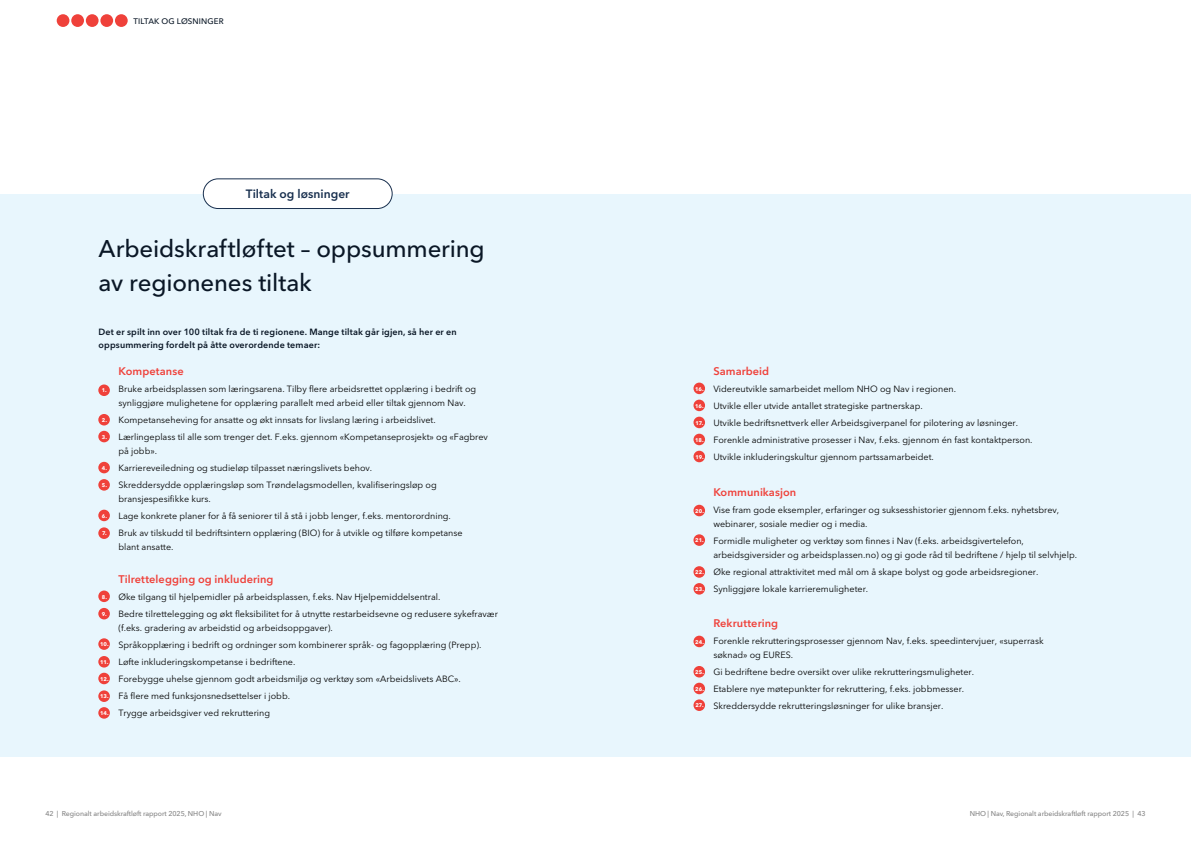
<style>
.page{position:relative;width:1191px;height:842px;background:#fff}
.page>*{position:absolute;margin:0;border:0;box-sizing:border-box;transform-origin:0 0}
.H2_Avenir{font:500 24px "Avenir Next LT Pro";letter-spacing:-.005em;color:#0a1726}
.NHO-mellomtittel{font:600 12px "Avenir Next LT Pro";color:#182f4e}
.Mellomtittel_korall{font:600 11px "Avenir Next LT Pro";letter-spacing:.005em;color:#ef413a}
.Punktliste_avenir{font:9px/14px "Avenir Next LT Pro";color:#000}
.NHO-brødtekst{font:600 9px/13.5px "Avenir Next LT Pro";letter-spacing:.015em;color:#0a1726}
.NHO-brødtekst-2{font:500 8px "Avenir Next LT Pro";letter-spacing:.02em;color:#0a1726}
.t1{font:500 7px "Avenir Next LT Pro";letter-spacing:-.01em;color:#868686}
.H2_Avenir-2{font:700 5.4px "Avenir Next LT Pro";letter-spacing:-.025em;color:#fff}
</style>
<div class="page">
<div style="left:0;top:194px;width:1191px;height:563px;background:#e8f6fd"></div>
<div style="left:57px;top:14px;width:12px;height:13px;background:#ef413a;border-radius:50%"></div>
<div style="left:71px;top:14px;width:13px;height:13px;background:#ef413a;border-radius:50%"></div>
<div style="left:86px;top:14px;width:13px;height:13px;background:#ef413a;border-radius:50%"></div>
<div style="left:100px;top:14px;width:13px;height:13px;background:#ef413a;border-radius:50%"></div>
<div style="left:115px;top:14px;width:13px;height:13px;background:#ef413a;border-radius:50%"></div>
<div style="left:203px;top:179px;width:189px;height:29px;background:#fff;border-radius:15px"></div>
<div style="left:203px;top:179px;width:189px;height:30px;border:1px solid #182f4e;border-radius:15px"></div>
<div style="left:98px;top:384px;width:12px;height:12px;background:#ef413a;border-radius:50%"></div>
<div style="left:98px;top:414px;width:12px;height:11px;background:#ef413a;border-radius:50%"></div>
<div style="left:98px;top:431px;width:12px;height:11px;background:#ef413a;border-radius:50%"></div>
<div style="left:98px;top:462px;width:12px;height:11px;background:#ef413a;border-radius:50%"></div>
<div style="left:98px;top:479px;width:12px;height:12px;background:#ef413a;border-radius:50%"></div>
<div style="left:98px;top:510px;width:12px;height:11px;background:#ef413a;border-radius:50%"></div>
<div style="left:98px;top:527px;width:12px;height:12px;background:#ef413a;border-radius:50%"></div>
<div style="left:98px;top:590px;width:12px;height:12px;background:#ef413a;border-radius:50%"></div>
<div style="left:98px;top:608px;width:12px;height:11px;background:#ef413a;border-radius:50%"></div>
<div style="left:98px;top:638px;width:12px;height:12px;background:#ef413a;border-radius:50%"></div>
<div style="left:98px;top:656px;width:12px;height:11px;background:#ef413a;border-radius:50%"></div>
<div style="left:98px;top:673px;width:12px;height:11px;background:#ef413a;border-radius:50%"></div>
<div style="left:98px;top:690px;width:12px;height:12px;background:#ef413a;border-radius:50%"></div>
<div style="left:98px;top:707px;width:12px;height:12px;background:#ef413a;border-radius:50%"></div>
<div style="left:693px;top:383px;width:12px;height:11px;background:#ef413a;border-radius:50%"></div>
<div style="left:693px;top:400px;width:12px;height:11px;background:#ef413a;border-radius:50%"></div>
<div style="left:693px;top:417px;width:12px;height:11px;background:#ef413a;border-radius:50%"></div>
<div style="left:693px;top:434px;width:12px;height:11px;background:#ef413a;border-radius:50%"></div>
<div style="left:693px;top:451px;width:12px;height:11px;background:#ef413a;border-radius:50%"></div>
<div style="left:693px;top:534px;width:12px;height:12px;background:#ef413a;border-radius:50%"></div>
<div style="left:693px;top:566px;width:12px;height:12px;background:#ef413a;border-radius:50%"></div>
<div style="left:693px;top:583px;width:12px;height:12px;background:#ef413a;border-radius:50%"></div>
<div style="left:693px;top:636px;width:12px;height:11px;background:#ef413a;border-radius:50%"></div>
<div style="left:693px;top:666px;width:12px;height:11px;background:#ef413a;border-radius:50%"></div>
<div style="left:693px;top:699px;width:12px;height:12px;background:#ef413a;border-radius:50%"></div>
<div style="left:693px;top:683px;width:12px;height:11px;background:#ef413a;border-radius:50%"></div>
<div style="left:693px;top:505px;width:12px;height:11px;background:#ef413a;border-radius:50%"></div>
<p class="NHO-brødtekst-2" style="left:133px;top:16px;width:92px">TILTAK OG LØSNINGER</p>
<p class="NHO-mellomtittel" style="left:246px;top:187px;width:105px">Tiltak og løsninger</p>
<p class="H2_Avenir" style="left:99px;top:234px;width:388px">Arbeidskraftløftet – oppsummering</p>
<p class="H2_Avenir" style="left:99px;top:268px;width:215px">av regionenes tiltak</p>
<p class="NHO-brødtekst" style="left:99px;top:325px;width:360px">Det er spilt inn over 100 tiltak fra de ti regionene. Mange tiltak går igjen, så her er en oppsummering fordelt på åtte overordende temaer:</p>
<p class="H2_Avenir-2" style="left:102px;top:387px;width:7px">1.</p>
<p class="H2_Avenir-2" style="left:102px;top:417px;width:7px">2.</p>
<p class="H2_Avenir-2" style="left:102px;top:434px;width:7px">3.</p>
<p class="H2_Avenir-2" style="left:102px;top:465px;width:7px">4.</p>
<p class="H2_Avenir-2" style="left:102px;top:482px;width:7px">5.</p>
<p class="H2_Avenir-2" style="left:102px;top:512px;width:7px">6.</p>
<p class="H2_Avenir-2" style="left:102px;top:530px;width:6px">7.</p>
<p class="H2_Avenir-2" style="left:102px;top:593px;width:7px">8.</p>
<p class="H2_Avenir-2" style="left:102px;top:611px;width:6px">9.</p>
<p class="H2_Avenir-2" style="left:100px;top:641px;width:10px">10.</p>
<p class="H2_Avenir-2" style="left:100px;top:659px;width:10px">11.</p>
<p class="H2_Avenir-2" style="left:100px;top:675px;width:10px">12.</p>
<p class="H2_Avenir-2" style="left:100px;top:693px;width:10px">13.</p>
<p class="H2_Avenir-2" style="left:100px;top:710px;width:10px">14.</p>
<p class="Mellomtittel_korall" style="left:118px;top:364px;width:67px">Kompetanse</p>
<p class="Punktliste_avenir" style="left:118px;top:382px;width:359px">Bruke arbeidsplassen som læringsarena. Tilby flere arbeidsrettet opplæring i bedrift og synliggjøre mulighetene for opplæring parallelt med arbeid eller tiltak gjennom Nav.</p>
<p class="Punktliste_avenir" style="left:118px;top:413px;width:319px">Kompetanseheving for ansatte og økt innsats for livslang læring i arbeidslivet.</p>
<p class="Punktliste_avenir" style="left:118px;top:430px;width:371px">Lærlingeplass til alle som trenger det. F.eks. gjennom «Kompetanseprosjekt» og «Fagbrev på jobb».</p>
<p class="Punktliste_avenir" style="left:118px;top:461px;width:255px">Karriereveiledning og studieløp tilpasset næringslivets behov.</p>
<p class="Punktliste_avenir" style="left:118px;top:478px;width:320px">Skreddersydde opplæringsløp som Trøndelagsmodellen, kvalifiseringsløp og bransjespesifikke kurs.</p>
<p class="Punktliste_avenir" style="left:118px;top:509px;width:334px">Lage konkrete planer for å få seniorer til å stå i jobb lenger, f.eks. mentorordning.</p>
<p class="Punktliste_avenir" style="left:118px;top:526px;width:346px">Bruk av tilskudd til bedriftsintern opplæring (BIO) for å utvikle og tilføre kompetanse blant ansatte.</p>
<p class="Mellomtittel_korall" style="left:118px;top:572px;width:157px">Tilrettelegging og inkludering</p>
<p class="Punktliste_avenir" style="left:118px;top:590px;width:323px">Øke tilgang til hjelpemidler på arbeidsplassen, f.eks. Nav Hjelpemiddelsentral.</p>
<p class="Punktliste_avenir" style="left:118px;top:607px;width:381px">Bedre tilrettelegging og økt fleksibilitet for å utnytte restarbeidsevne og redusere sykefravær (f.eks. gradering av arbeidstid og arbeidsoppgaver).</p>
<p class="Punktliste_avenir" style="left:118px;top:638px;width:364px">Språkopplæring i bedrift og ordninger som kombinerer språk- og fagopplæring (Prepp).</p>
<p class="Punktliste_avenir" style="left:118px;top:655px;width:179px">Løfte inkluderingskompetanse i bedriftene.</p>
<p class="Punktliste_avenir" style="left:118px;top:672px;width:344px">Forebygge uhelse gjennom godt arbeidsmiljø og verktøy som «Arbeidslivets ABC».</p>
<p class="Punktliste_avenir" style="left:118px;top:689px;width:173px">Få flere med funksjonsnedsettelser i jobb.</p>
<p class="Punktliste_avenir" style="left:118px;top:706px;width:153px">Trygge arbeidsgiver ved rekruttering</p>
<p class="H2_Avenir-2" style="left:695px;top:385px;width:10px">16.</p>
<p class="H2_Avenir-2" style="left:695px;top:402px;width:10px">16.</p>
<p class="H2_Avenir-2" style="left:695px;top:419px;width:9px">17.</p>
<p class="H2_Avenir-2" style="left:695px;top:436px;width:10px">18.</p>
<p class="H2_Avenir-2" style="left:695px;top:453px;width:10px">19.</p>
<p class="H2_Avenir-2" style="left:695px;top:507px;width:10px">20.</p>
<p class="H2_Avenir-2" style="left:695px;top:537px;width:10px">21.</p>
<p class="H2_Avenir-2" style="left:695px;top:569px;width:10px">22.</p>
<p class="H2_Avenir-2" style="left:695px;top:586px;width:10px">23.</p>
<p class="H2_Avenir-2" style="left:695px;top:638px;width:10px">24.</p>
<p class="H2_Avenir-2" style="left:695px;top:669px;width:10px">25.</p>
<p class="H2_Avenir-2" style="left:695px;top:702px;width:10px">27.</p>
<p class="H2_Avenir-2" style="left:695px;top:685px;width:10px">26.</p>
<p class="Mellomtittel_korall" style="left:713px;top:364px;width:57px">Samarbeid</p>
<p class="Punktliste_avenir" style="left:713px;top:382px;width:244px">Videreutvikle samarbeidet mellom NHO og Nav i regionen.</p>
<p class="Punktliste_avenir" style="left:713px;top:399px;width:211px">Utvikle eller utvide antallet strategiske partnerskap.</p>
<p class="Punktliste_avenir" style="left:713px;top:416px;width:306px">Utvikle bedriftsnettverk eller Arbeidsgiverpanel for pilotering av løsninger.</p>
<p class="Punktliste_avenir" style="left:713px;top:433px;width:321px">Forenkle administrative prosesser i Nav, f.eks. gjennom én fast kontaktperson.</p>
<p class="Punktliste_avenir" style="left:713px;top:450px;width:222px">Utvikle inkluderingskultur gjennom partssamarbeidet.</p>
<p class="Mellomtittel_korall" style="left:713px;top:485px;width:84px">Kommunikasjon</p>
<p class="Punktliste_avenir" style="left:713px;top:502px;width:347px">Vise fram gode eksempler, erfaringer og suksesshistorier gjennom f.eks. nyhetsbrev, webinarer, sosiale medier og i media.</p>
<p class="Punktliste_avenir" style="left:713px;top:533px;width:365px">Formidle muligheter og verktøy som finnes i Nav (f.eks. arbeidsgivertelefon, arbeidsgiversider og arbeidsplassen.no) og gi gode råd til bedriftene / hjelp til selvhjelp.</p>
<p class="Punktliste_avenir" style="left:713px;top:564px;width:327px">Øke regional attraktivitet med mål om å skape bolyst og gode arbeidsregioner.</p>
<p class="Punktliste_avenir" style="left:713px;top:581px;width:156px">Synliggjøre lokale karrieremuligheter.</p>
<p class="Mellomtittel_korall" style="left:713px;top:617px;width:66px">Rekruttering</p>
<p class="Punktliste_avenir" style="left:713px;top:634px;width:332px">Forenkle rekrutteringsprosesser gjennom Nav, f.eks. speedintervjuer, «superrask søknad» og EURES.</p>
<p class="Punktliste_avenir" style="left:713px;top:665px;width:262px">Gi bedriftene bedre oversikt over ulike rekrutteringsmuligheter.</p>
<p class="Punktliste_avenir" style="left:713px;top:682px;width:252px">Etablere nye møtepunkter for rekruttering, f.eks. jobbmesser.</p>
<p class="Punktliste_avenir" style="left:713px;top:699px;width:232px">Skreddersydde rekrutteringsløsninger for ulike bransjer.</p>
<p class="t1" style="left:45px;top:810px;width:178px">42 | Regionalt arbeidskraftløft rapport 2025, NHO | Nav</p>
<p class="t1" style="left:969px;top:810px;width:177px">NHO | Nav, Regionalt arbeidskraftløft rapport 2025 | 43</p>
</div>
